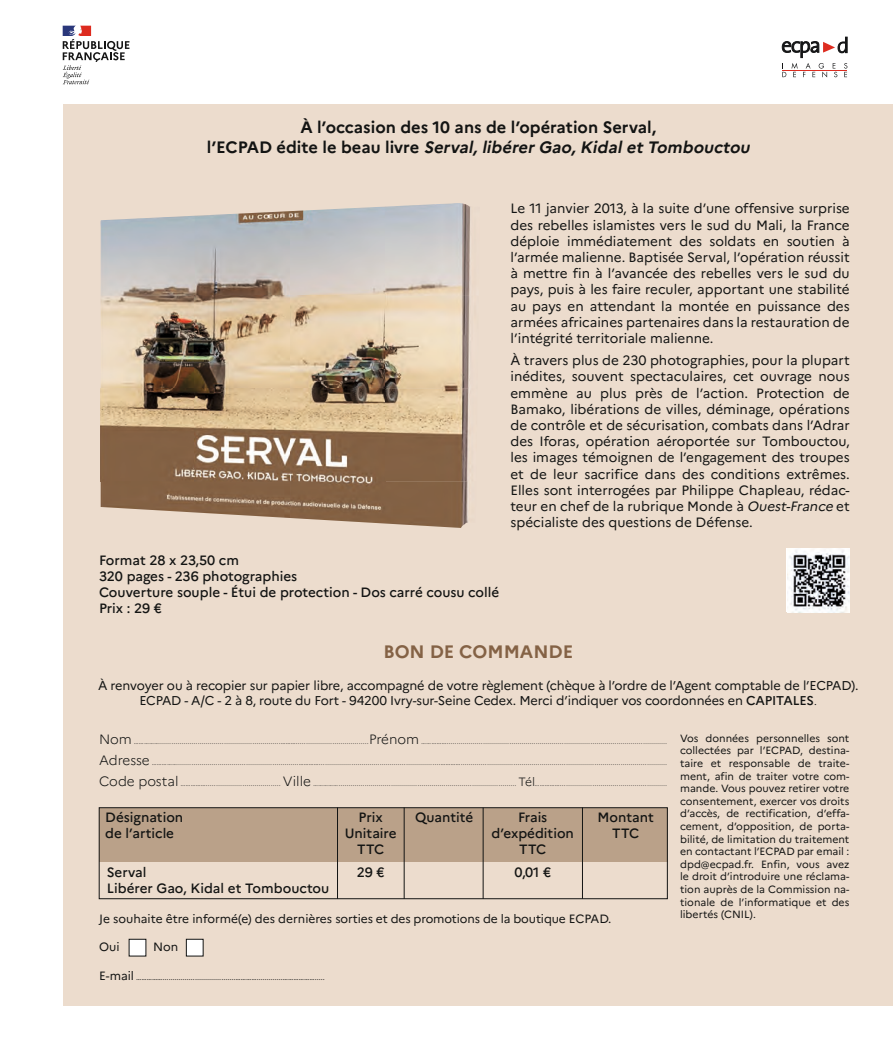
<style>
.page{position:relative;width:893px;height:1063px;background:#fff}
.page>*{position:absolute;margin:0;border:0;box-sizing:border-box;transform-origin:0 0}
.t1{font:700 18px "Marianne";color:#846245}
.t2{font:700 16.5px/19.8px "Marianne";color:#131413;text-align:center}
.t3{font:13.5px/16.2px "Marianne";color:#131413;text-align:justify}
.t4{font:500 13.5px/16.2px "Marianne";color:#131413}
.t5{font:12.75px/15.3px "Marianne";letter-spacing:-.01em;color:#131413;text-align:center}
.t6{font:12px "Marianne";letter-spacing:-.01em;color:#131413}
.t7{font:10.5px/12.6px "Marianne";color:#131413;text-align:justify}
.t8{font:300 7.5px "Marianne";color:#131413}
.t9{font:7.5px "Marianne";color:#131413}
.s1{font-style:italic}
.s2{font-weight:500}
.s3{font-weight:300}
.s4{font-size:13.5px}
.s5{font-size:12px}
</style>
<div class="page">
<div style="left:29px;top:0;width:864px;height:1063px;background:#ecdccd"></div>
<div style="left:0;top:0;width:893px;height:104px;background:#fff"></div>
<div style="left:0;top:0;width:63px;height:1063px;background:#fff"></div>
<div style="left:0;top:1007px;width:893px;height:56px;background:#fff"></div>
<svg style="left:63px;top:26px;width:66px;height:58px"></svg>
<svg style="left:782px;top:37px;width:65px;height:40px"></svg>
<hr style="left:782px;top:70px;width:65px;height:1px;background:#dd2c20">
<div style="left:129px;top:939px;width:17px;height:17px;background:#fff"></div>
<div style="left:129px;top:939px;width:17px;height:17px;border:1px solid #131413"></div>
<div style="left:186px;top:939px;width:17px;height:17px;background:#fff"></div>
<div style="left:186px;top:939px;width:17px;height:17px;border:1px solid #131413"></div>
<div style="left:99px;top:808px;width:568px;height:54px;background:#baa189"></div>
<div style="left:99px;top:808px;width:568px;height:91px;border:1px solid #131413"></div>
<hr style="left:337px;top:808px;width:1px;height:91px;background:#131413">
<hr style="left:404px;top:808px;width:1px;height:91px;background:#131413">
<hr style="left:483px;top:808px;width:1px;height:91px;background:#131413">
<img style="left:100px;top:216px;width:95px;height:266px">
<img style="left:195px;top:211px;width:95px;height:270px">
<img style="left:290px;top:207px;width:95px;height:274px">
<img style="left:385px;top:203px;width:86px;height:186px">
<img style="left:385px;top:389px;width:85px;height:92px">
<img style="left:101px;top:481px;width:189px;height:37px">
<img style="left:290px;top:481px;width:178px;height:47px">
<img style="left:787px;top:548px;width:63px;height:64px">
<hr style="left:582px;top:808px;width:1px;height:91px;background:#131413">
<p class="t2" style="left:207px;top:118px;width:548px">À l’occasion des 10 ans de l’opération Serval,<br>l ’ E C PA D é d i t e l e b e a u l i v r e <span class="s1">Serval,libérer Gao,Kidalet Tombouctou</span></p>
<p class="t4" style="left:99px;top:552px;width:402px">Format 28 x 23,50 cm<br>320 pages - 236 photographies<br>Couverture souple - Étui de protection - Dos carré cousu collé<br>Prix : 29 €</p>
<p class="t3" style="left:510px;top:200px;width:341px">Le 11 janvier 2013, à la suite d’une offensive surprise des rebelles islamistes vers le sud du Mali, la France déploie immédiatement des soldats en soutien à l’armée malienne. Baptisée Serval, l’opération réussit à mettre fin à l’avancée des rebelles vers le sud du pays, puis à les faire reculer, apportant une stabilité au pays en attendant la montée en puissance des armées africaines partenaires dans la restauration de l’intégrité territoriale malienne.</p>
<p class="t3" style="left:510px;top:352px;width:341px">À travers plus de 230 photographies, pour la plupart inédites, souvent spectaculaires, cet ouvrage nous emmène au plus près de l’action. Protection de Bamako, libérations de villes, déminage, opérations de contrôle et de sécurisation, combats dans l’Adrar des Iforas, opération aéroportée sur Tombouctou, les images témoignen de l’engagement des troupes et de leur sacrifice dans des conditions extrêmes.<br>Elles sont interrogées par Philippe Chapleau, rédac&shy;teur en chef de la rubrique Monde à <span class="s1">Ouest-France</span> et spécialiste des questions de Défense.</p>
<h1 class="t1" style="left:383px;top:640px;width:191px">BON DE COMMANDE</h1>
<p class="t5" style="left:98px;top:678px;width:762px">À renvoyer ou à recopier sur papier libre, accompagné de votre règlement (chèque à l’ordre de l’Agent comptable de l’ECPAD).<br>ECPAD - A/C - 2 à 8, route du Fort - 94200 Ivry-sur-Seine Cedex. Merci d’indiquer vos coordonnées en <span class="s2">CAPITALES</span><span class="s3">.</span></p>
<p class="t8" style="left:99px;top:737px;width:570px"><span class="s4">Nom</span> ……………............................................................……….................................... <span class="s4">Prénom</span> …………….............................................................................................................</p>
<p class="t8" style="left:99px;top:758px;width:570px"><span class="s4">Adresse</span> ……………............................................................…………............................................................…………......................................................................................................</p>
<p class="t8" style="left:99px;top:779px;width:570px"><span class="s4">Code postal</span> ……………..................................... <span class="s4">Ville</span> ……………........................................................................................ <span class="s5">Tél</span> …………….....................................................</p>
<p class="t4" style="left:105px;top:809px;width:80px">Désignation</p>
<p class="t4" style="left:359px;top:809px;width:26px">Prix</p>
<p class="t4" style="left:415px;top:809px;width:60px">Quantité</p>
<p class="t4" style="left:518px;top:809px;width:31px">Frais</p>
<p class="t4" style="left:597px;top:809px;width:58px">Montant</p>
<p class="t4" style="left:105px;top:825px;width:70px">de l’article</p>
<p class="t4" style="left:345px;top:825px;width:53px">Unitaire</p>
<p class="t4" style="left:491px;top:825px;width:84px">d’expédition</p>
<p class="t4" style="left:612px;top:825px;width:29px">TTC</p>
<p class="t4" style="left:357px;top:842px;width:29px">TTC</p>
<p class="t4" style="left:519px;top:842px;width:29px">TTC</p>
<p class="t4" style="left:107px;top:864px;width:41px">Serval</p>
<p class="t4" style="left:357px;top:864px;width:29px">29 €</p>
<p class="t4" style="left:514px;top:864px;width:38px">0,01 €</p>
<p class="t4" style="left:107px;top:881px;width:224px">Libérer Gao, Kidal et Tombouctou</p>
<p class="t6" style="left:99px;top:911px;width:514px">Je souhaite être informé(e) des dernières sorties et des promotions de la boutique ECPAD.</p>
<p class="t6" style="left:99px;top:940px;width:22px">Oui</p>
<p class="t6" style="left:153px;top:940px;width:27px">Non</p>
<p class="t9" style="left:99px;top:973px;width:227px"><span class="s5">E-mail</span> ……………....................................………….............……………….....</p>
<p class="t7" style="left:680px;top:732px;width:171px">Vos données personnelles sont collectées par l’ECPAD, destina&shy;taire et responsable de traite&shy;ment, afin de traiter votre com&shy;mande. Vous pouvez retirer votre consentement, exercer vos droits d’accès, de rectification, d’effa&shy;cement, d’opposition, de porta&shy;bilité, de limitation du traitement en contactant l’ECPAD par email : dpd@ecpad.fr. Enfin, vous avez le droit d’introduire une réclama&shy;tion auprès de la Commission na&shy;tionale de l’informatique et des libertés (CNIL).</p>
</div>
